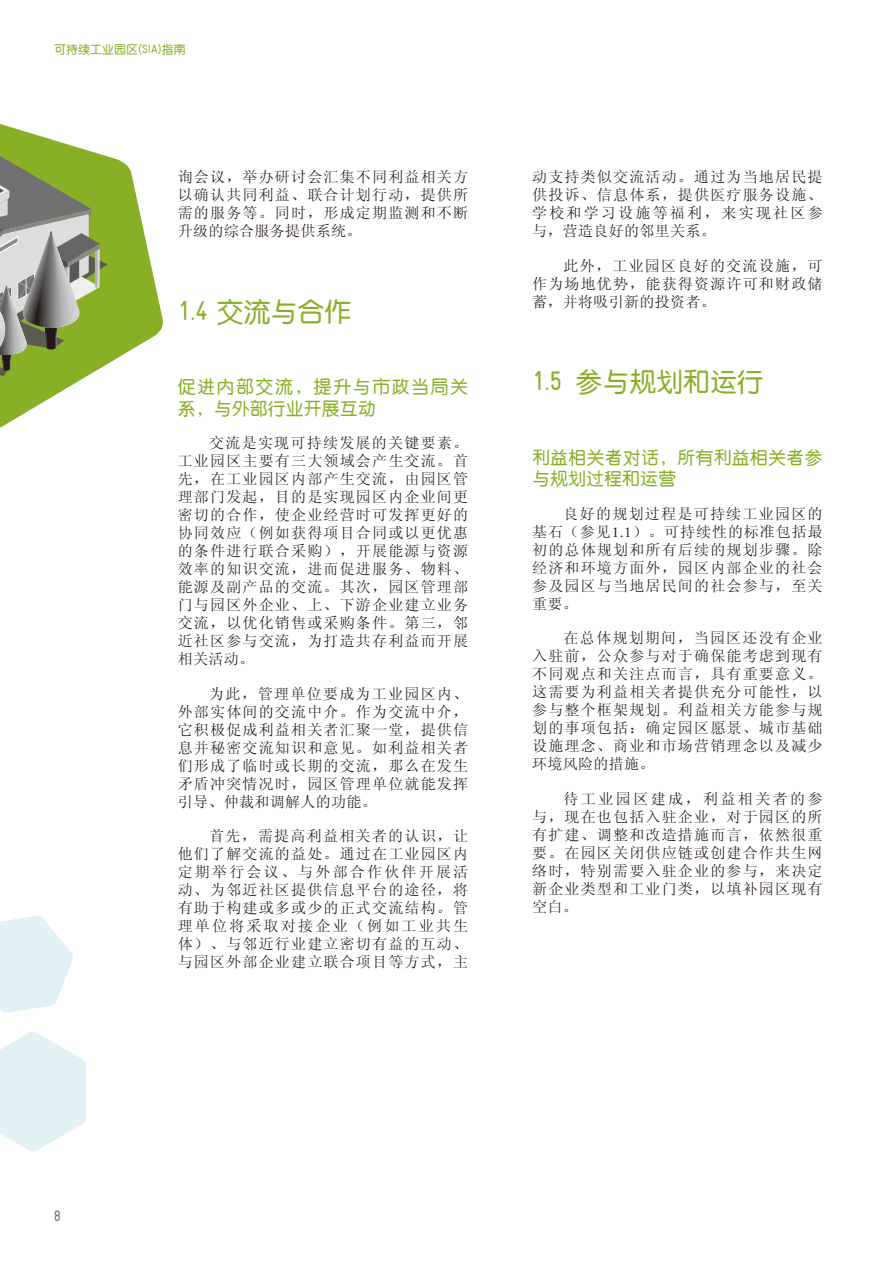
<style>
.page{position:relative;width:893px;height:1263px;background:#fff}
.page>*{position:absolute;margin:0;border:0;box-sizing:border-box;transform-origin:0 0}
.t1{font:27px "H Ye 3 gj";letter-spacing:-.005em;color:#88b026}
.t2{font:18px/21.6px "H Ye 3 gj";letter-spacing:.08em;color:#88b026}
.t3{font:18px/21.6px "H Ye 3 gj";letter-spacing:.01em;color:#88b026}
.t4{font:15px/18px "N Sim Sun";letter-spacing:.08em;color:#221815;text-align:justify}
.t5{font:condensed 15px "Gravur";color:#727171}
.t6{font:12px "H Ye 3 gj";color:#88b026}
.s1{font-family:"Gravur";font-stretch:condensed}
.s2{font-family:"Adobe Garamond Pro"}
</style>
<div class="page">
<svg style="left:0;top:1032px;width:86px;height:119px"></svg>
<svg style="left:0;top:915px;width:73px;height:98px"></svg>
<svg style="left:0;top:124px;width:163px;height:304px"></svg>
<svg style="left:0;top:137px;width:108px;height:240px;background:#93a36c"></svg>
<p class="t6" style="left:54px;top:44px;width:133px">可持续工业园区<span class="s1">(SIA)</span>指南</p>
<p class="t4" style="left:178px;top:168px;width:292px">询会议，举办研讨会汇集不同利益相关方以确认共同利益、联合计划行动，提供所需的服务等。同时，形成定期监测和不断升级的综合服务提供系统。</p>
<h1 class="t1" style="left:178px;top:298px;width:175px"><span class="s1">1.4</span> 交流与合作</h1>
<p class="t2" style="left:178px;top:376px;width:292px">促进内部交流，提升与市政当局关系，与外部行业开展互动</p>
<p class="t4" style="left:178px;top:434px;width:292px;text-indent:32px">交流是实现可持续发展的关键要素。工业园区主要有三大领域会产生交流。首先，在工业园区内部产生交流，由园区管理部门发起，目的是实现园区内企业间更密切的合作，使企业经营时可发挥更好的协同效应（例如获得项目合同或以更优惠的条件进行联合采购），开展能源与资源效率的知识交流，进而促进服务、物料、能源及副产品的交流。其次，园区管理部门与园区外企业、上、下游企业建立业务交流，以优化销售或采购条件。第三，邻近社区参与交流，为打造共存利益而开展相关活动。</p>
<p class="t4" style="left:178px;top:684px;width:292px;text-indent:32px">为此，管理单位要成为工业园区内、外部实体间的交流中介。作为交流中介，它积极促成利益相关者汇聚一堂，提供信息并秘密交流知识和意见。如利益相关者们形成了临时或长期的交流，那么在发生矛盾冲突情况时，园区管理单位就能发挥引导、仲裁和调解人的功能。</p>
<p class="t4" style="left:178px;top:827px;width:292px;text-indent:32px">首先，需提高利益相关者的认识，让他们了解交流的益处。通过在工业园区内定期举行会议、与外部合作伙伴开展活动、为邻近社区提供信息平台的途径，将有助于构建或多或少的正式交流结构。管理单位将采取对接企业（例如工业共生体）、与邻近行业建立密切有益的互动、与园区外部企业建立联合项目等方式，主</p>
<p class="t4" style="left:532px;top:168px;width:292px">动支持类似交流活动。通过为当地居民提供投诉、信息体系，提供医疗服务设施、学校和学习设施等福利，来实现社区参与，营造良好的邻里关系。</p>
<p class="t4" style="left:532px;top:256px;width:292px;text-indent:32px">此外，工业园区良好的交流设施，可作为场地优势，能获得资源许可和财政储蓄，并将吸引新的投资者。</p>
<h1 class="t1" style="left:532px;top:368px;width:233px"><span class="s1">1.5</span> 参与规划和运行</h1>
<p class="t3" style="left:532px;top:446px;width:292px">利益相关者对话，所有利益相关者参与规划过程和运营</p>
<p class="t4" style="left:532px;top:504px;width:292px;text-indent:32px">良好的规划过程是可持续工业园区的基石（参见<span class="s2">1.1</span>）。可持续性的标准包括最初的总体规划和所有后续的规划步骤。除经济和环境方面外，园区内部企业的社会参及园区与当地居民间的社会参与，至关重要。</p>
<p class="t4" style="left:532px;top:629px;width:292px;text-indent:32px">在总体规划期间，当园区还没有企业入驻前，公众参与对于确保能考虑到现有不同观点和关注点而言，具有重要意义。这需要为利益相关者提供充分可能性，以参与整个框架规划。利益相关方能参与规划的事项包括：确定园区愿景、城市基础设施理念、商业和市场营销理念以及减少环境风险的措施。</p>
<p class="t4" style="left:532px;top:789px;width:292px;text-indent:32px">待工业园区建成，利益相关者的参与，现在也包括入驻企业，对于园区的所有扩建、调整和改造措施而言，依然很重要。在园区关闭供应链或创建合作共生网络时，特别需要入驻企业的参与，来决定新企业类型和工业门类，以填补园区现有空白。</p>
<p class="t5" style="left:54px;top:1207px;width:9px">8</p>
</div>
